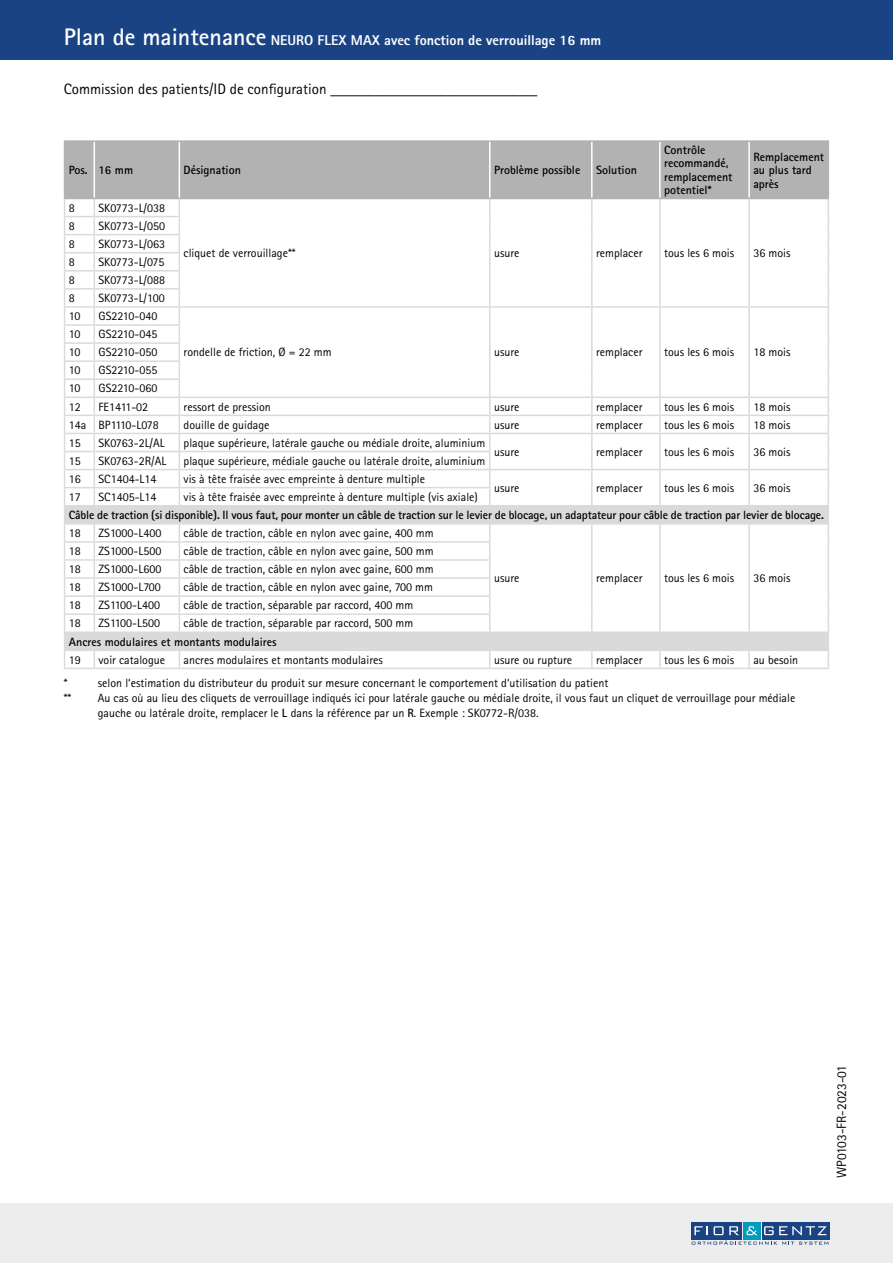
<style>
.page{position:relative;width:893px;height:1263px;background:#fff}
.page>*{position:absolute;margin:0;border:0;box-sizing:border-box;transform-origin:0 0}
.t1{font:15px "Rotis Sans Serif Pro";color:#000}
.t2{font:800 14.25px "Rotis Sans Serif Pro";color:#fff}
.t3{font:13.5px "Rotis Sans Serif Pro";color:#000}
.t4{font:12px/15px "Rotis Sans Serif Pro";color:#000}
.t5{font:700 12px/13.5px "Rotis Sans Serif Pro";color:#000}
.s1{font-weight:700;font-size:24px}
.s2{font-family:"Minion Pro";font-size:18px}
.s3{font-weight:700}
</style>
<div class="page">
<div style="left:0;top:0;width:893px;height:60px;background:#194383"></div>
<div style="left:0;top:1203px;width:893px;height:60px;background:#ededed"></div>
<div style="left:743px;top:1222px;width:17px;height:17px;background:#009cbc"></div>
<div style="left:762px;top:1222px;width:67px;height:17px;background:#194383"></div>
<div style="left:691px;top:1222px;width:51px;height:17px;background:#194383"></div>
<svg style="left:692px;top:1226px;width:136px;height:18px"></svg>
<hr style="left:64px;top:668px;width:30px;height:1px;background:#dadada">
<hr style="left:94px;top:668px;width:85px;height:1px;background:#dadada">
<hr style="left:179px;top:668px;width:311px;height:1px;background:#dadada">
<hr style="left:490px;top:668px;width:102px;height:1px;background:#dadada">
<hr style="left:592px;top:668px;width:68px;height:1px;background:#dadada">
<hr style="left:660px;top:668px;width:89px;height:1px;background:#dadada">
<hr style="left:749px;top:668px;width:80px;height:1px;background:#dadada">
<hr style="left:64px;top:140px;width:30px;height:2px;background:#b3b2b2">
<hr style="left:94px;top:140px;width:85px;height:2px;background:#b3b2b2">
<hr style="left:179px;top:140px;width:311px;height:2px;background:#b3b2b2">
<hr style="left:490px;top:140px;width:102px;height:2px;background:#b3b2b2">
<hr style="left:592px;top:140px;width:68px;height:2px;background:#b3b2b2">
<hr style="left:660px;top:140px;width:89px;height:2px;background:#b3b2b2">
<hr style="left:749px;top:140px;width:80px;height:2px;background:#b3b2b2">
<svg style="left:64px;top:142px;width:765px;height:526px"></svg>
<hr style="left:749px;top:505px;width:80px;height:1px;background:#dadada">
<p class="t2" style="left:64px;top:31px;width:539px"><span class="s1">Plan de maintenance</span> NEURO FLEX MAX avec fonction de verrouillage 16 mm</p>
<p class="t1" style="left:64px;top:80px;width:475px">Commission des patients/ID de configuration <span class="s2">_______________________</span></p>
<p class="t5" style="left:69px;top:163px;width:66px">Pos. 16 mm</p>
<p class="t5" style="left:184px;top:163px;width:59px">Désignation</p>
<p class="t5" style="left:494px;top:163px;width:88px">Problème possible</p>
<p class="t5" style="left:596px;top:163px;width:42px">Solution</p>
<p class="t4" style="left:69px;top:200px;width:7px">8</p>
<p class="t4" style="left:99px;top:200px;width:68px">SK0773-L/038</p>
<p class="t5" style="left:664px;top:143px;width:70px">Contrôle recommandé, remplacement potentiel*</p>
<p class="t5" style="left:753px;top:150px;width:72px">Remplacement au plus tard après</p>
<p class="t4" style="left:69px;top:218px;width:7px">8</p>
<p class="t4" style="left:99px;top:218px;width:68px">SK0773-L/050</p>
<p class="t4" style="left:69px;top:236px;width:7px">8</p>
<p class="t4" style="left:99px;top:236px;width:68px">SK0773-L/063</p>
<p class="t4" style="left:69px;top:254px;width:7px">8</p>
<p class="t4" style="left:99px;top:254px;width:67px">SK0773-L/075</p>
<p class="t4" style="left:69px;top:273px;width:7px">8</p>
<p class="t4" style="left:99px;top:273px;width:68px">SK0773-L/088</p>
<p class="t4" style="left:69px;top:291px;width:7px">8</p>
<p class="t4" style="left:99px;top:291px;width:68px">SK0773-L/100</p>
<p class="t4" style="left:69px;top:309px;width:13px">10</p>
<p class="t4" style="left:99px;top:309px;width:60px">GS2210-040</p>
<p class="t4" style="left:184px;top:245px;width:113px">cliquet de verrouillage**</p>
<p class="t4" style="left:494px;top:245px;width:27px">usure</p>
<p class="t4" style="left:596px;top:245px;width:48px">remplacer</p>
<p class="t4" style="left:664px;top:245px;width:72px">tous les 6 mois</p>
<p class="t4" style="left:753px;top:245px;width:39px">36 mois</p>
<p class="t4" style="left:69px;top:327px;width:13px">10</p>
<p class="t4" style="left:99px;top:327px;width:60px">GS2210-045</p>
<p class="t4" style="left:69px;top:345px;width:13px">10</p>
<p class="t4" style="left:99px;top:345px;width:60px">GS2210-050</p>
<p class="t4" style="left:69px;top:363px;width:13px">10</p>
<p class="t4" style="left:99px;top:363px;width:60px">GS2210-055</p>
<p class="t4" style="left:69px;top:381px;width:13px">10</p>
<p class="t4" style="left:99px;top:381px;width:60px">GS2210-060</p>
<p class="t4" style="left:69px;top:399px;width:13px">12</p>
<p class="t4" style="left:99px;top:399px;width:51px">FE1411-02</p>
<p class="t4" style="left:184px;top:399px;width:89px">ressort de pression</p>
<p class="t4" style="left:494px;top:399px;width:27px">usure</p>
<p class="t4" style="left:596px;top:399px;width:48px">remplacer</p>
<p class="t4" style="left:664px;top:399px;width:72px">tous les 6 mois</p>
<p class="t4" style="left:753px;top:399px;width:39px">18 mois</p>
<p class="t4" style="left:69px;top:417px;width:91px">14a BP1110-L078</p>
<p class="t4" style="left:184px;top:417px;width:87px">douille de guidage</p>
<p class="t4" style="left:494px;top:417px;width:27px">usure</p>
<p class="t4" style="left:596px;top:417px;width:48px">remplacer</p>
<p class="t4" style="left:664px;top:417px;width:72px">tous les 6 mois</p>
<p class="t4" style="left:753px;top:417px;width:39px">18 mois</p>
<p class="t4" style="left:69px;top:435px;width:13px">15</p>
<p class="t4" style="left:99px;top:435px;width:68px">SK0763-2L/AL</p>
<p class="t4" style="left:184px;top:435px;width:303px">plaque supérieure, latérale gauche ou médiale droite, aluminium</p>
<p class="t4" style="left:494px;top:444px;width:27px">usure</p>
<p class="t4" style="left:596px;top:444px;width:48px">remplacer</p>
<p class="t4" style="left:664px;top:444px;width:72px">tous les 6 mois</p>
<p class="t4" style="left:753px;top:444px;width:39px">36 mois</p>
<p class="t4" style="left:69px;top:453px;width:13px">15</p>
<p class="t4" style="left:99px;top:453px;width:69px">SK0763-2R/AL</p>
<p class="t4" style="left:184px;top:453px;width:303px">plaque supérieure, médiale gauche ou latérale droite, aluminium</p>
<p class="t4" style="left:69px;top:471px;width:13px">16</p>
<p class="t4" style="left:99px;top:471px;width:59px">SC1404-L14</p>
<p class="t4" style="left:184px;top:471px;width:243px">vis à tête fraisée avec empreinte à denture multiple</p>
<p class="t4" style="left:494px;top:480px;width:27px">usure</p>
<p class="t4" style="left:596px;top:480px;width:48px">remplacer</p>
<p class="t4" style="left:664px;top:480px;width:72px">tous les 6 mois</p>
<p class="t4" style="left:753px;top:480px;width:39px">36 mois</p>
<p class="t4" style="left:69px;top:489px;width:13px">17</p>
<p class="t4" style="left:99px;top:489px;width:59px">SC1405-L14</p>
<p class="t4" style="left:184px;top:489px;width:296px">vis à tête fraisée avec empreinte à denture multiple (vis axiale)</p>
<p class="t5" style="left:69px;top:508px;width:757px">Câble de traction (si disponible). Il vous faut, pour monter un câble de traction sur le levier de blocage, un adaptateur pour câble de traction par levier de blocage.</p>
<p class="t4" style="left:69px;top:526px;width:13px">18</p>
<p class="t4" style="left:99px;top:526px;width:64px">ZS1000-L400</p>
<p class="t4" style="left:184px;top:526px;width:251px">câble de traction, câble en nylon avec gaine, 400 mm</p>
<p class="t4" style="left:494px;top:571px;width:27px">usure</p>
<p class="t4" style="left:596px;top:571px;width:48px">remplacer</p>
<p class="t4" style="left:664px;top:571px;width:72px">tous les 6 mois</p>
<p class="t4" style="left:753px;top:571px;width:39px">36 mois</p>
<p class="t4" style="left:184px;top:345px;width:149px">rondelle de friction, Ø = 22 mm</p>
<p class="t4" style="left:494px;top:345px;width:27px">usure</p>
<p class="t4" style="left:596px;top:345px;width:48px">remplacer</p>
<p class="t4" style="left:664px;top:345px;width:72px">tous les 6 mois</p>
<p class="t4" style="left:753px;top:345px;width:39px">18 mois</p>
<p class="t4" style="left:69px;top:544px;width:13px">18</p>
<p class="t4" style="left:99px;top:544px;width:64px">ZS1000-L500</p>
<p class="t4" style="left:184px;top:544px;width:251px">câble de traction, câble en nylon avec gaine, 500 mm</p>
<p class="t4" style="left:69px;top:562px;width:13px">18</p>
<p class="t4" style="left:99px;top:562px;width:64px">ZS1000-L600</p>
<p class="t4" style="left:184px;top:562px;width:251px">câble de traction, câble en nylon avec gaine, 600 mm</p>
<p class="t4" style="left:69px;top:580px;width:13px">18</p>
<p class="t4" style="left:99px;top:580px;width:64px">ZS1000-L700</p>
<p class="t4" style="left:184px;top:580px;width:251px">câble de traction, câble en nylon avec gaine, 700 mm</p>
<p class="t4" style="left:69px;top:598px;width:13px">18</p>
<p class="t4" style="left:99px;top:598px;width:63px">ZS1100-L400</p>
<p class="t4" style="left:184px;top:598px;width:231px">câble de traction, séparable par raccord, 400 mm</p>
<p class="t4" style="left:69px;top:616px;width:13px">18</p>
<p class="t4" style="left:99px;top:616px;width:63px">ZS1100-L500</p>
<p class="t4" style="left:184px;top:616px;width:231px">câble de traction, séparable par raccord, 500 mm</p>
<p class="t5" style="left:69px;top:635px;width:209px">Ancres modulaires et montants modulaires</p>
<p class="t4" style="left:69px;top:652px;width:13px">19</p>
<p class="t4" style="left:99px;top:652px;width:68px">voir catalogue</p>
<p class="t4" style="left:184px;top:652px;width:201px">ancres modulaires et montants modulaires</p>
<p class="t4" style="left:494px;top:652px;width:80px">usure ou rupture</p>
<p class="t4" style="left:596px;top:652px;width:48px">remplacer</p>
<p class="t4" style="left:664px;top:652px;width:72px">tous les 6 mois</p>
<p class="t4" style="left:753px;top:652px;width:46px">au besoin</p>
<p class="t4" style="left:64px;top:676px;width:5px">*</p>
<p class="t4" style="left:98px;top:676px;width:512px">selon l‘estimation du distributeur du produit sur mesure concernant le comportement d‘utilisation du patient</p>
<p class="t4" style="left:64px;top:691px;width:9px">**</p>
<p class="t4" style="left:98px;top:691px;width:699px">Au cas où au lieu des cliquets de verrouillage indiqués ici pour latérale gauche ou médiale droite, il vous faut un cliquet de verrouillage pour médiale gauche ou latérale droite, remplacer le <span class="s3">L</span> dans la référence par un <span class="s3">R</span>. Exemple : SK0772-R/038.</p>
<p class="t3" style="left:834px;top:1178px;width:114px;rotate:-90deg">WP0103-FR-2023-01</p>
</div>
